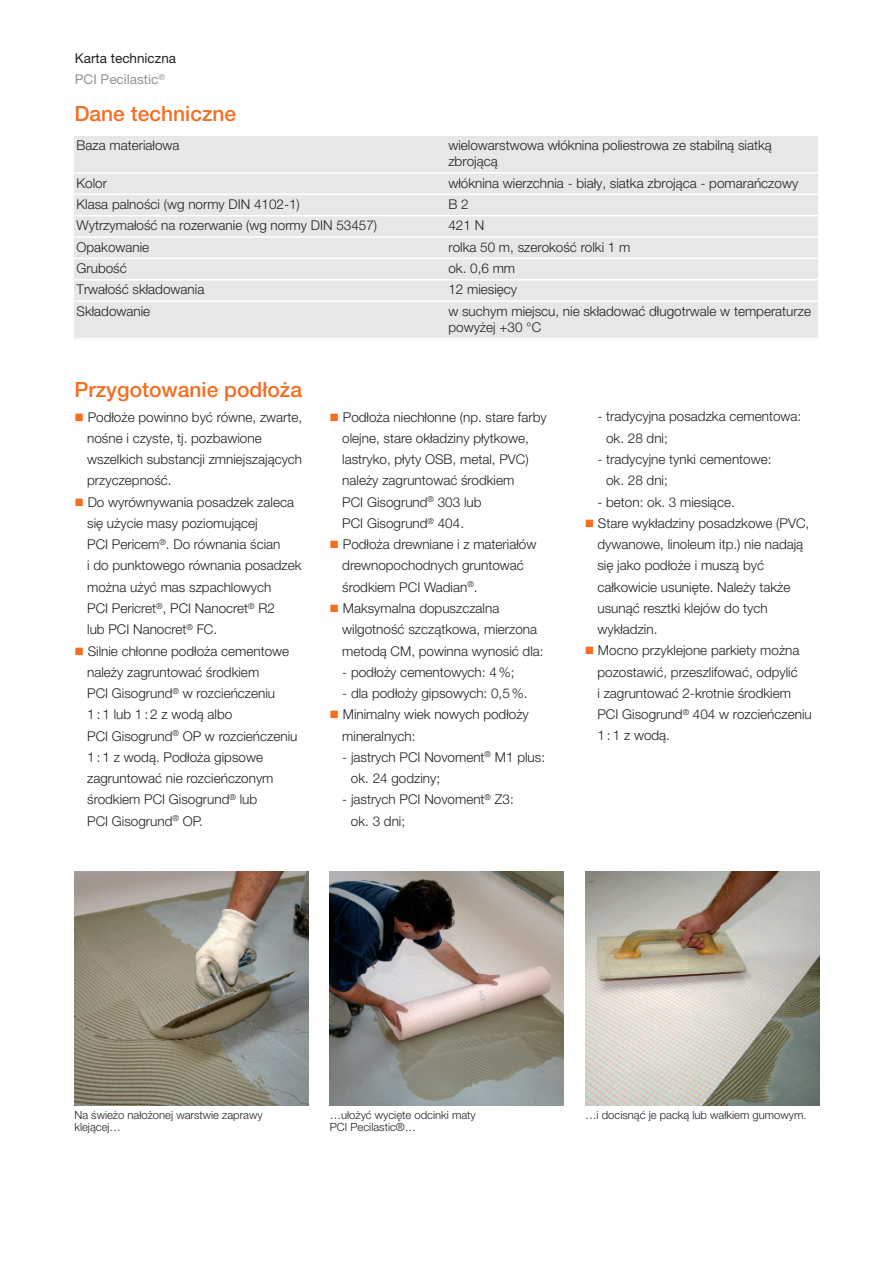
<style>
.page{position:relative;width:893px;height:1263px;background:#fff}
.page>*{position:absolute;margin:0;border:0;box-sizing:border-box;transform-origin:0 0}
.t1{font:500 21px "Helvetica Neue LT Pro";color:#f36e21}
.t2{font:300 13.5px/21.3px "Helvetica Neue LT Pro";color:#231f20}
.t3{font:13.5px/21.3px "Helvetica Neue LT Pro";color:#231f20}
.t4{font:300 11.25px/12px "Helvetica Neue LT Pro";color:#231f20}
.s1{color:#939598}
.s2{color:#f36e21}
</style>
<div class="page">
<div style="left:74px;top:136px;width:372px;height:37px;background:#e6e7e9"></div>
<div style="left:446px;top:136px;width:372px;height:37px;background:#e6e7e9"></div>
<div style="left:74px;top:173px;width:372px;height:21px;background:#e6e7e9"></div>
<div style="left:446px;top:173px;width:372px;height:21px;background:#e6e7e9"></div>
<div style="left:74px;top:194px;width:372px;height:22px;background:#e6e7e9"></div>
<div style="left:446px;top:194px;width:372px;height:22px;background:#e6e7e9"></div>
<div style="left:74px;top:216px;width:372px;height:21px;background:#e6e7e9"></div>
<div style="left:446px;top:216px;width:372px;height:21px;background:#e6e7e9"></div>
<div style="left:74px;top:237px;width:372px;height:21px;background:#e6e7e9"></div>
<div style="left:446px;top:237px;width:372px;height:21px;background:#e6e7e9"></div>
<div style="left:74px;top:258px;width:372px;height:22px;background:#e6e7e9"></div>
<div style="left:446px;top:258px;width:372px;height:22px;background:#e6e7e9"></div>
<div style="left:74px;top:280px;width:372px;height:21px;background:#e6e7e9"></div>
<div style="left:446px;top:280px;width:372px;height:21px;background:#e6e7e9"></div>
<div style="left:74px;top:301px;width:372px;height:38px;background:#e6e7e9"></div>
<div style="left:446px;top:301px;width:372px;height:38px;background:#e6e7e9"></div>
<hr style="left:74px;top:172px;width:744px;height:2px;background:#fff">
<hr style="left:74px;top:194px;width:744px;height:1px;background:#fff">
<hr style="left:74px;top:215px;width:744px;height:1px;background:#fff">
<hr style="left:74px;top:236px;width:744px;height:2px;background:#fff">
<hr style="left:74px;top:258px;width:744px;height:1px;background:#fff">
<hr style="left:74px;top:279px;width:744px;height:2px;background:#fff">
<hr style="left:74px;top:300px;width:744px;height:2px;background:#fff">
<hr style="left:74px;top:338px;width:744px;height:1px;background:#fff">
<img style="left:74px;top:872px;width:234px;height:234px">
<img style="left:330px;top:872px;width:234px;height:234px">
<img style="left:585px;top:872px;width:234px;height:234px">
<p class="t3" style="left:75px;top:49px;width:103px">Karta techniczna<br><span class="s1">PCI Pecilastic</span><sup>®</sup></p>
<h1 class="t1" style="left:74px;top:106px;width:163px">Dane techniczne</h1>
<p class="t2" style="left:77px;top:136px;width:105px">Baza materiałowa</p>
<p class="t2" style="left:448px;top:138px;width:325px;line-height:16.2px">wielowarstwowa włóknina poliestrowa ze stabilną siatką zbrojącą</p>
<p class="t2" style="left:77px;top:173px;width:32px">Kolor</p>
<p class="t2" style="left:448px;top:173px;width:351px">włóknina wierzchnia - biały, siatka zbrojąca - pomarańczowy</p>
<p class="t2" style="left:77px;top:195px;width:225px">Klasa palności (wg normy DIN 4102-1)</p>
<p class="t2" style="left:448px;top:195px;width:22px">B 2</p>
<p class="t2" style="left:77px;top:216px;width:302px">Wytrzymałość na rozerwanie (wg normy DIN 53457)</p>
<p class="t2" style="left:448px;top:216px;width:37px">421 N</p>
<p class="t2" style="left:77px;top:237px;width:74px">Opakowanie</p>
<p class="t2" style="left:448px;top:237px;width:184px">rolka 50 m, szerokość rolki 1 m</p>
<p class="t2" style="left:77px;top:259px;width:52px">Grubość</p>
<p class="t2" style="left:448px;top:259px;width:68px">ok. 0,6 mm</p>
<p class="t2" style="left:77px;top:280px;width:129px">Trwałość składowania</p>
<p class="t2" style="left:448px;top:280px;width:70px">12 miesięcy</p>
<p class="t2" style="left:77px;top:302px;width:75px">Składowanie</p>
<p class="t2" style="left:448px;top:304px;width:364px;line-height:16.2px">w suchym miejscu, nie składować długotrwale w temperaturze powyżej +30 °C</p>
<h1 class="t1" style="left:74px;top:382px;width:229px">Przygotowanie podłoża</h1>
<p class="t2" style="left:87px;top:407px;width:217px;text-indent:-13px"><span class="s2">■</span> Podłoże powinno być równe, zwarte, nośne i czyste, tj. pozbawione wszelkich substancji zmniejszających przyczepność.</p>
<p class="t2" style="left:87px;top:492px;width:216px;text-indent:-13px"><span class="s2">■</span> Do wyrównywania posadzek zaleca się użycie masy poziomującej<br>PCI Pericem<sup>®</sup>. Do równania ścian<br>i do punktowego równania posadzek można użyć mas szpachlowych<br>PCI Pericret<sup>®</sup>, PCI Nanocret<sup>®</sup> R2<br>lub PCI Nanocret<sup>®</sup> FC.</p>
<p class="t2" style="left:87px;top:641px;width:212px;text-indent:-13px"><span class="s2">■</span> Silnie chłonne podłoża cementowe należy zagruntować środkiem<br>PCI Gisogrund<sup>®</sup> w rozcieńczeniu<br>1:1 lub 1:2 z wodą albo<br>PCI Gisogrund<sup>®</sup> OP w rozcieńczeniu<br>1 : 1 z wodą. Podłoża gipsowe zagruntować nie rozcieńczonym środkiem PCI Gisogrund<sup>®</sup> lub<br>PCI Gisogrund<sup>®</sup> OP.</p>
<p class="t2" style="left:342px;top:407px;width:206px;text-indent:-13px"><span class="s2">■</span> Podłoża niechłonne (np. stare farby olejne, stare okładziny płytkowe, lastryko, płyty OSB, metal, PVC) należy zagruntować środkiem<br>PCI Gisogrund<sup>®</sup> 303 lub<br>PCI Gisogrund<sup>®</sup> 404.</p>
<p class="t2" style="left:342px;top:535px;width:196px;text-indent:-13px"><span class="s2">■</span> Podłoża drewniane i z materiałów drewnopochodnych gruntować środkiem PCI Wadian<sup>®</sup>.</p>
<p class="t2" style="left:342px;top:599px;width:203px;text-indent:-13px"><span class="s2">■</span> Maksymalna dopuszczalna wilgotność szczątkowa, mierzona metodą CM, powinna wynosić dla:</p>
<p class="t2" style="left:342px;top:663px;width:174px">- podłoży cementowych: 4 %;</p>
<p class="t2" style="left:342px;top:684px;width:187px">- dla podłoży gipsowych: 0,5 %.</p>
<p class="t2" style="left:342px;top:705px;width:188px;text-indent:-13px"><span class="s2">■</span> Minimalny wiek nowych podłoży mineralnych:</p>
<p class="t2" style="left:351px;top:748px;width:196px;text-indent:-9px">- jastrych PCI Novoment<sup>®</sup> M1 plus: ok. 24 godziny;</p>
<p class="t2" style="left:351px;top:790px;width:164px;text-indent:-9px">- jastrych PCI Novoment<sup>®</sup> Z3: ok. 3 dni;</p>
<p class="t2" style="left:606px;top:407px;width:197px;text-indent:-9px">- tradycyjna posadzka cementowa: ok. 28 dni;</p>
<p class="t2" style="left:606px;top:450px;width:167px;text-indent:-9px">- tradycyjne tynki cementowe: ok. 28 dni;</p>
<p class="t2" style="left:597px;top:492px;width:139px">- beton: ok. 3 miesiące.</p>
<p class="t2" style="left:597px;top:514px;width:213px;text-indent:-13px"><span class="s2">■</span> Stare wykładziny posadzkowe (PVC, dywanowe, linoleum itp.) nie nadają się jako podłoże i muszą być całkowicie usunięte. Należy także usunąć resztki klejów do tych wykładzin.</p>
<p class="t2" style="left:597px;top:641px;width:216px;text-indent:-13px"><span class="s2">■</span> Mocno przyklejone parkiety można pozostawić, przeszlifować, odpylić<br>i zagruntować 2-krotnie środkiem<br>PCI Gisogrund<sup>®</sup> 404 w rozcieńczeniu<br>1:1 z wodą.</p>
<p class="t4" style="left:74px;top:1110px;width:190px">Na świeżo nałożonej warstwie zaprawy klejącej…</p>
<p class="t4" style="left:330px;top:1110px;width:147px">…ułożyć wycięte odcinki maty<br>PCI Pecilastic®…</p>
<p class="t4" style="left:585px;top:1110px;width:223px">…i docisnąć je packą lub wałkiem gumowym.</p>
</div>
